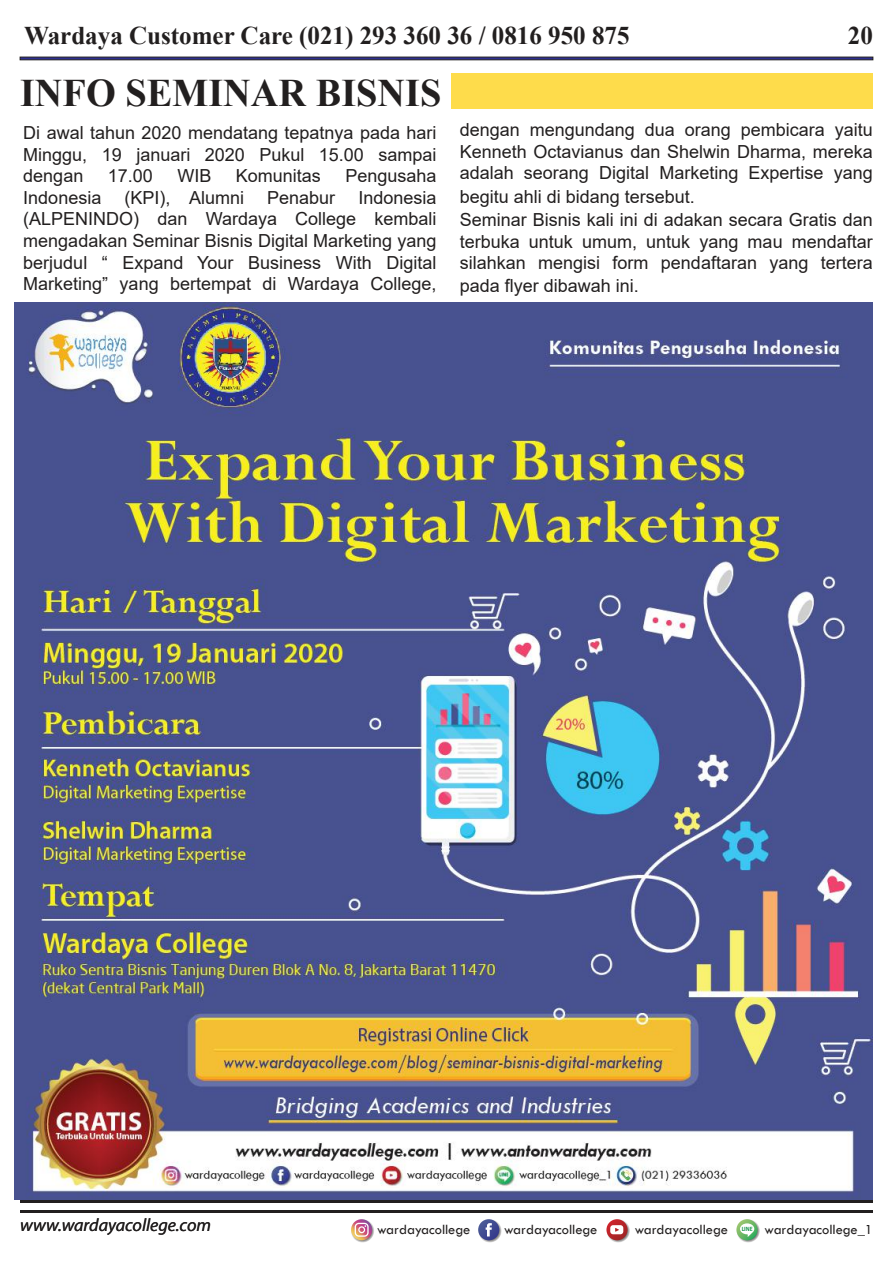
<style>
.page{position:relative;width:893px;height:1263px;background:#fff}
.page>*{position:absolute;margin:0;border:0;box-sizing:border-box;transform-origin:0 0}
.t1{font:700 39px "Times New Roman";color:#221f1f}
.t2{font:700 25.5px "Times New Roman";color:#221f1f}
.t3{font:18px/21.6px "Arial";color:#221f1f;text-align:justify}
.t4{font:italic 18px "Myriad Pro";color:#221f1f}
.t5{font:14.4px "Tw Cen";color:#221f1f}
</style>
<div class="page">
<div style="left:20px;top:57px;width:853px;height:3px;background:#2e3092;border:1px solid #221f1f"></div>
<hr style="left:20px;top:1210px;width:853px;height:3px;background:#221f1f">
<hr style="left:20px;top:1200px;width:853px;height:3px;background:#221f1f">
<svg style="left:606px;top:1218px;width:24px;height:25px"></svg>
<svg style="left:606px;top:1219px;width:22px;height:21px"></svg>
<svg style="left:610px;top:1225px;width:13px;height:9px"></svg>
<svg style="left:350px;top:1218px;width:24px;height:25px"></svg>
<svg style="left:351px;top:1219px;width:21px;height:21px"></svg>
<svg style="left:355px;top:1223px;width:14px;height:14px"></svg>
<svg style="left:477px;top:1218px;width:25px;height:25px"></svg>
<svg style="left:478px;top:1219px;width:21px;height:21px"></svg>
<svg style="left:486px;top:1223px;width:6px;height:13px"></svg>
<svg style="left:736px;top:1218px;width:24px;height:25px"></svg>
<svg style="left:736px;top:1219px;width:21px;height:21px"></svg>
<svg style="left:740px;top:1223px;width:14px;height:14px"></svg>
<div style="left:451px;top:73px;width:422px;height:36px;background:#fedc4b"></div>
<img style="left:14px;top:302px;width:858px;height:898px">
<h2 class="t2" style="left:24px;top:17px;width:607px">Wardaya Customer Care (021) 293 360 36 / 0816 950 875</h2>
<h2 class="t2" style="left:848px;top:17px;width:27px">20</h2>
<h1 class="t1" style="left:20px;top:65px;width:423px">INFO SEMINAR BISNIS</h1>
<p class="t3" style="left:23px;top:122px;width:415px">Di awal tahun 2020 mendatang tepatnya pada hari Minggu, 19 januari 2020 Pukul 15.00 sampai dengan</p>
<p class="t3" style="left:108px;top:165px;width:47px">17.00</p>
<p class="t3" style="left:177px;top:165px;width:36px">WIB</p>
<p class="t3" style="left:236px;top:165px;width:87px">Komunitas</p>
<p class="t3" style="left:345px;top:165px;width:93px">Pengusaha</p>
<p class="t3" style="left:23px;top:187px;width:80px">Indonesia</p>
<p class="t3" style="left:125px;top:187px;width:121px">(KPI), Alumni</p>
<p class="t3" style="left:267px;top:187px;width:70px">Penabur</p>
<p class="t3" style="left:23px;top:187px;width:415px;text-indent:335px">Indonesia (ALPENINDO) dan Wardaya College kembali mengadakan Seminar Bisnis Digital Marketing yang berjudul “ Expand Your Business With Digital Marketing” yang bertempat di Wardaya College,</p>
<p class="t3" style="left:460px;top:119px;width:415px">dengan mengundang dua orang pembicara yaitu Kenneth Octavianus dan Shelwin Dharma, mereka adalah seorang Digital Marketing Expertise yang</p>
<p class="t3" style="left:460px;top:209px;width:415px">Seminar Bisnis kali ini di adakan secara Gratis dan terbuka untuk umum, untuk yang mau mendaftar silahkan mengisi form pendaftaran yang tertera</p>
<p class="t3" style="left:460px;top:186px;width:237px">begitu ahli di bidang tersebut.</p>
<p class="t3" style="left:460px;top:275px;width:181px">pada flyer dibawah ini.</p>
<p class="t4" style="left:20px;top:1214px;width:192px">www.wardayacollege.com</p>
<p class="t5" style="left:377px;top:1220px;width:95px">wardayacollege</p>
<p class="t5" style="left:504px;top:1220px;width:95px">wardayacollege</p>
<p class="t5" style="left:635px;top:1220px;width:240px">wardayacollege <sup>LINE</sup> wardayacollege_1</p>
</div>
